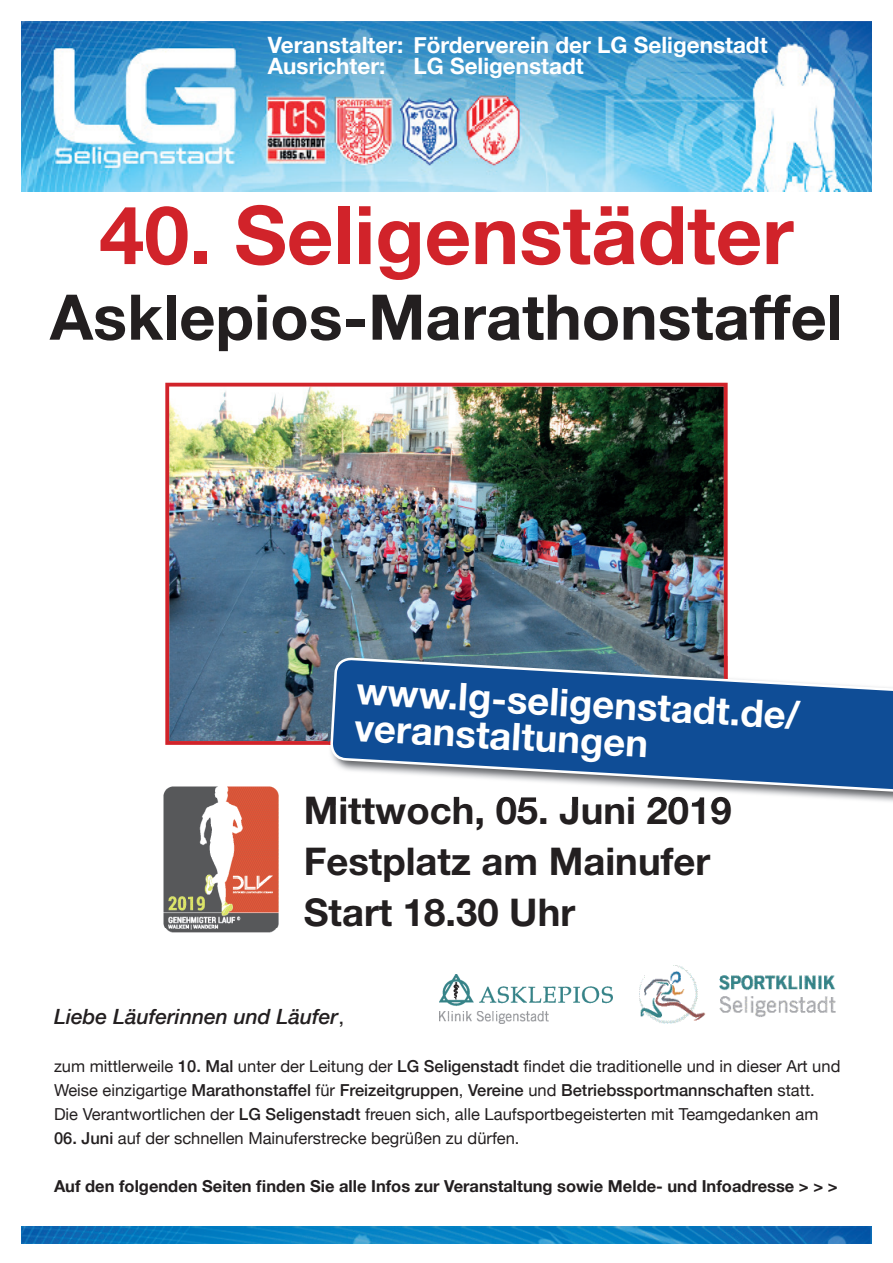
<style>
.page{position:relative;width:893px;height:1263px;background:#fff}
.page>*{position:absolute;margin:0;border:0;box-sizing:border-box;transform-origin:0 0}
.t1{font:700 81px "Helvetica Neue LT Std";color:#d1232a}
.t2{font:700 63px "Helvetica Neue LT Std";color:#231f20}
.t3{font:700 38.25px/51px "Helvetica Neue LT Std";color:#231f20}
.t4{font:700 38.25px/36.6px "Helvetica Neue LT Std";color:#fff}
.t5{font:700 22.5px/21px "Helvetica Neue";color:#fff}
.t6{font:italic 500 21px "Helvetica Neue";color:#231f20}
.t7{font:16.5px/24px "Helvetica Neue";color:#231f20}
.t8{font:700 16.5px "Helvetica Neue";color:#231f20}
.s1{font-weight:400;font-style:normal}
.s2{font-weight:500}
</style>
<div class="page">
<img style="left:21px;top:21px;width:851px;height:170px">
<img style="left:21px;top:1227px;width:851px;height:17px">
<img style="left:165px;top:383px;width:563px;height:362px">
<img style="left:163px;top:787px;width:116px;height:145px">
<svg style="left:329px;top:656px;width:564px;height:149px"></svg>
<img style="left:439px;top:974px;width:174px;height:49px">
<img style="left:640px;top:965px;width:195px;height:58px">
<h3 class="t5" style="left:268px;top:36px;width:501px">Veranstalter: Förderverein der LG Seligenstadt<br>Ausrichter: LG Seligenstadt</h3>
<h1 class="t1" style="left:99px;top:185px;width:696px">40. Seligenstädter</h1>
<h2 class="t2" style="left:50px;top:278px;width:795px">Asklepios-Marathonstaffel</h2>
<h3 class="t4" style="left:357px;top:672px;width:446px;rotate:3deg">www.lg-seligenstadt.de/ veranstaltungen</h3>
<h3 class="t3" style="left:304px;top:784px;width:429px">Mittwoch, 05. Juni 2019<br>Festplatz am Mainufer<br>Start 18.30 Uhr</h3>
<p class="t6" style="left:54px;top:998px;width:292px">Liebe Läuferinnen und Läufer<span class="s1">,</span></p>
<p class="t7" style="left:54px;top:1055px;width:788px">zum mittlerweile <span class="s2">10. Mal</span> unter der Leitung der <span class="s2">LG Seligenstadt</span> findet die traditionelle und in dieser Art und<br>Weise einzigartige <span class="s2">Marathonstaffel</span> für <span class="s2">Freizeitgruppen</span>, <span class="s2">Vereine</span> und <span class="s2">Betriebssportmannschaften</span> statt.<br>Die Verantwortlichen der <span class="s2">LG Seligenstadt</span> freuen sich, alle Laufsportbegeisterten mit Teamgedanken am</p>
<p class="t7" style="left:54px;top:1127px;width:467px"><span class="s2">06. Juni</span> auf der schnellen Mainuferstrecke begrüßen zu dürfen.</p>
<p class="t8" style="left:54px;top:1173px;width:785px">Auf den folgenden Seiten finden Sie alle Infos zur Veranstaltung sowie Melde- und Infoadresse &gt; &gt; &gt;</p>
</div>
